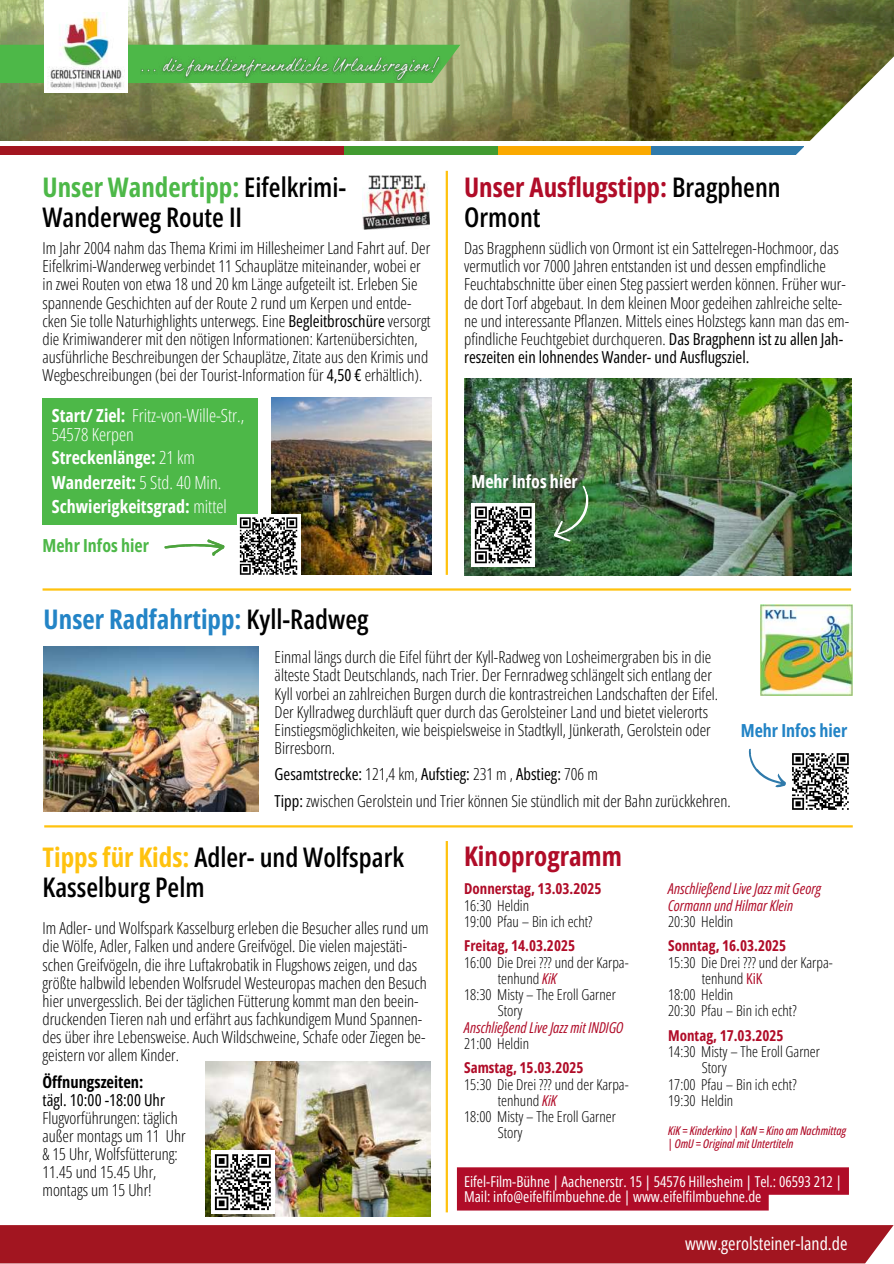
<style>
.page{position:relative;width:894px;height:1264px;background:#fff}
.page>*{position:absolute;margin:0;border:0;box-sizing:border-box;transform-origin:0 0}
.t1{font:600 27px/29.4px "Open Sans Condensed";color:#000}
.t2{font:700 27px/29.4px "Open Sans Condensed";color:#b00c28}
.t3{font:700 27px "Open Sans Condensed";color:#2384c6}
.t4{font:700 18px/24.8px "Open Sans Condensed";color:#fff}
.t5{font:300 18px/19.2px "Open Sans Condensed";color:#fff}
.t6{font:18px "Open Sans Condensed";color:#fff}
.t7{font:700 18px "Open Sans Condensed";color:#2384c6}
.t8{font:700 18px "Open Sans Condensed";color:#4db848}
.t9{font:300 16.5px/18.1px "Open Sans Condensed";color:#000}
.t10{font:16.5px "Open Sans Condensed";color:#000}
.t11{font:700 16.5px "Open Sans Condensed";color:#000}
.t12{font:300 15px/16.2px "Open Sans Condensed";color:#000}
.t13{font:15px/15.8px "Open Sans Condensed";color:#fff}
.t14{font:700 15px "Open Sans Condensed";color:#b00c28}
.t15{font:italic 15px/16.2px "Open Sans Condensed";color:#b00c28}
.t16{font:italic 500 12px/13px "Open Sans Condensed";color:#b00c28}
.s1{font-weight:700;color:#4db848}
.s2{font-weight:400}
.s3{font-weight:700}
.s4{font-weight:300}
.s5{font-weight:600;color:#000}
.s6{font-weight:700;color:#ffc20e}
.s7{font-weight:400;color:#b00c28}
.s8{font-weight:400;font-style:italic;color:#b00c28}
</style>
<div class="page">
<div style="left:644px;top:146px;width:160px;height:9px;background:#2f7aab"></div>
<div style="left:485px;top:146px;width:165px;height:9px;background:#faa900"></div>
<div style="left:325px;top:146px;width:172px;height:9px;background:#429b30"></div>
<div style="left:0;top:146px;width:344px;height:9px;background:#a21520"></div>
<img style="left:0;top:0;width:775px;height:140px">
<svg style="left:775px;top:0;width:118px;height:155px"></svg>
<svg style="left:0;top:45px;width:460px;height:38px;background:#56b74d"></svg>
<div style="left:45px;top:0;width:83px;height:93px;background:#fff"></div>
<img style="left:49px;top:12px;width:76px;height:78px">
<div style="left:0;top:1225px;width:893px;height:38px;background:#a21520"></div>
<hr style="left:43px;top:588px;width:807px;height:2px;background:#ffc20e">
<hr style="left:44px;top:825px;width:808px;height:2px;background:#ffc20e">
<svg style="left:164px;top:539px;width:60px;height:17px"></svg>
<img style="left:760px;top:604px;width:91px;height:91px">
<img style="left:44px;top:646px;width:215px;height:165px">
<hr style="left:445px;top:171px;width:3px;height:404px;background:#ffc20e">
<hr style="left:445px;top:841px;width:3px;height:371px;background:#ffc20e">
<svg style="left:748px;top:748px;width:101px;height:62px"></svg>
<img style="left:271px;top:398px;width:160px;height:176px">
<div style="left:42px;top:398px;width:216px;height:127px;background:#4db848"></div>
<div style="left:237px;top:514px;width:63px;height:64px;background:#fff"></div>
<svg style="left:239px;top:517px;width:59px;height:58px"></svg>
<img style="left:464px;top:378px;width:387px;height:197px">
<div style="left:471px;top:503px;width:64px;height:63px;background:#fff"></div>
<svg style="left:474px;top:506px;width:58px;height:58px"></svg>
<svg style="left:553px;top:485px;width:35px;height:56px;background:#507850"></svg>
<img style="left:362px;top:175px;width:67px;height:54px">
<img style="left:206px;top:1061px;width:224px;height:155px">
<img style="left:134px;top:50px;width:313px;height:37px">
<svg style="left:457px;top:1167px;width:391px;height:43px;background:#b61f39"></svg>
<div style="left:211px;top:1150px;width:63px;height:63px;background:#fff"></div>
<svg style="left:214px;top:1154px;width:57px;height:56px"></svg>
<h1 class="t1" style="left:43px;top:172px;width:305px"><span class="s1">Unser Wandertipp:</span> Eifelkrimi-<br>Wanderweg Route II</h1>
<p class="t9" style="left:43px;top:238px;width:389px">Im Jahr 2004 nahm das Thema Krimi im Hillesheimer Land Fahrt auf. Der Eifelkrimi-Wanderweg verbindet 11 Schauplätze miteinander, wobei er in zwei Routen von etwa 18 und 20 km Länge aufgeteilt ist. Erleben Sie spannende Geschichten auf der Route 2 rund um Kerpen und entde&shy;cken Sie tolle Naturhighlights unterwegs. Eine <span class="s2">Begleitbroschüre</span> versorgt die Krimiwanderer mit den nötigen Informationen: Kartenübersichten, ausführliche Beschreibungen der Schauplätze, Zitate aus den Krimis und Wegbeschreibungen (bei der Tourist-Information für <span class="s2">4,50 €</span> erhältlich).</p>
<p class="t5" style="left:52px;top:405px;width:194px"><span class="s3">Start/ Ziel:</span> Fritz-von-Wille-Str.,<br>54578 Kerpen</p>
<p class="t4" style="left:52px;top:444px;width:176px">Streckenlänge: <span class="s4">21 km<br></span>Wanderzeit: <span class="s4">5 Std. 40 Min.<br></span>Schwierigkeitsgrad: <span class="s4">mittel</span></p>
<p class="t8" style="left:42px;top:532px;width:108px">Mehr Infos hier</p>
<h1 class="t3" style="left:44px;top:599px;width:326px">Unser Radfahrtipp: <span class="s5">Kyll-Radweg</span></h1>
<h1 class="t2" style="left:464px;top:172px;width:318px">Unser Ausflugstipp: <span class="s5">Bragphenn<br>Ormont</span></h1>
<p class="t9" style="left:464px;top:238px;width:386px">Das Bragphenn südlich von Ormont ist ein Sattelregen-Hochmoor, das vermutlich vor 7000 Jahren entstanden ist und dessen empfindliche Feuchtabschnitte über einen Steg passiert werden können. Früher wur&shy;de dort Torf abgebaut. In dem kleinen Moor gedeihen zahlreiche selte&shy;ne und interessante Pflanzen. Mittels eines Holzstegs kann man das em&shy;pfindliche Feuchtgebiet durchqueren. <span class="s2">Das Bragphenn ist zu allen Jah&shy;reszeiten ein lohnendes Wander- und Ausflugsziel.</span></p>
<p class="t4" style="left:471px;top:468px;width:108px">Mehr Infos hier</p>
<p class="t9" style="left:274px;top:648px;width:445px">Einmal längs durch die Eifel führt der Kyll-Radweg von Losheimergraben bis in die älteste Stadt Deutschlands, nach Trier. Der Fernradweg schlängelt sich entlang der Kyll vorbei an zahlreichen Burgen durch die kontrastreichen Landschaften der Eifel.<br>Der Kyllradweg durchläuft quer durch das Gerolsteiner Land und bietet vielerorts Einstiegsmöglichkeiten, wie beispielsweise in Stadtkyll, Jünkerath, Gerolstein oder Birresborn.</p>
<p class="t9" style="left:274px;top:760px;width:457px;line-height:26.2px"><span class="s2">Gesamtstrecke:</span> 121,4 km, <span class="s2">Aufstieg:</span> 231 m , <span class="s2">Abstieg:</span> 706 m<br><span class="s2">Tipp:</span> zwischen Gerolstein und Trier können Sie stündlich mit der Bahn zurückkehren.</p>
<p class="t7" style="left:740px;top:717px;width:108px">Mehr Infos hier</p>
<h1 class="t1" style="left:42px;top:842px;width:363px"><span class="s6">Tipps für Kids:</span> Adler- und Wolfspark<br>Kasselburg Pelm</h1>
<p class="t9" style="left:42px;top:918px;width:387px">Im Adler- und Wolfspark Kasselburg erleben die Besucher alles rund um die Wölfe, Adler, Falken und andere Greifvögel. Die vielen majestäti&shy;schen Greifvögeln, die ihre Luftakrobatik in Flugshows zeigen, und das größte halbwild lebenden Wolfsrudel Westeuropas machen den Besuch hier unvergesslich. Bei der täglichen Fütterung kommt man den beein&shy;druckenden Tieren nah und erfährt aus fachkundigem Mund Spannen&shy;des über ihre Lebensweise. Auch Wildschweine, Schafe oder Ziegen be&shy;geistern vor allem Kinder.</p>
<p class="t11" style="left:42px;top:1069px;width:102px">Öffnungszeiten:</p>
<p class="t10" style="left:42px;top:1088px;width:124px">tägl. 10:00 -18:00 Uhr</p>
<p class="t9" style="left:42px;top:1108px;width:145px">Flugvorführungen: täglich außer montags um 11 Uhr &amp; 15 Uhr, Wolfsfütterung:<br>11.45 und 15.45 Uhr, montags um 15 Uhr!</p>
<h1 class="t2" style="left:464px;top:840px;width:159px">Kinoprogramm</h1>
<p class="t15" style="left:668px;top:880px;width:154px">Anschließend Live Jazz mit Georg<br>Cormann und Hilmar Klein</p>
<p class="t12" style="left:668px;top:913px;width:67px">20:30 Heldin</p>
<p class="t14" style="left:668px;top:935px;width:119px">Sonntag, 16.03.2025</p>
<p class="t12" style="left:668px;top:953px;width:166px">15:30 Die Drei ??? und der Karpa-</p>
<p class="t12" style="left:701px;top:969px;width:62px">tenhund <span class="s7">KiK</span></p>
<p class="t12" style="left:668px;top:986px;width:67px">18:00 Heldin</p>
<p class="t12" style="left:668px;top:1002px;width:130px">20:30 Pfau – Bin ich echt?</p>
<p class="t14" style="left:668px;top:1024px;width:117px">Montag, 17.03.2025</p>
<p class="t12" style="left:668px;top:1043px;width:153px">14:30 Misty – The Eroll Garner</p>
<p class="t12" style="left:701px;top:1059px;width:26px">Story</p>
<p class="t12" style="left:668px;top:1075px;width:130px">17:00 Pfau – Bin ich echt?</p>
<p class="t12" style="left:668px;top:1091px;width:67px">19:30 Heldin</p>
<p class="t14" style="left:464px;top:878px;width:139px">Donnerstag, 13.03.2025</p>
<p class="t12" style="left:464px;top:896px;width:130px">16:30 Heldin<br>19:00 Pfau – Bin ich echt?</p>
<p class="t14" style="left:464px;top:935px;width:112px">Freitag, 14.03.2025</p>
<p class="t12" style="left:464px;top:953px;width:166px">16:00 Die Drei ??? und der Karpa-</p>
<p class="t12" style="left:497px;top:969px;width:61px">tenhund <span class="s8">KiK</span></p>
<p class="t12" style="left:464px;top:986px;width:153px">18:30 Misty – The Eroll Garner</p>
<p class="t12" style="left:497px;top:1002px;width:26px">Story</p>
<p class="t15" style="left:464px;top:1018px;width:161px">Anschließend Live Jazz mit INDIGO</p>
<p class="t12" style="left:464px;top:1034px;width:67px">21:00 Heldin</p>
<p class="t14" style="left:464px;top:1056px;width:121px">Samstag, 15.03.2025</p>
<p class="t12" style="left:464px;top:1075px;width:166px">15:30 Die Drei ??? und der Karpa-</p>
<p class="t12" style="left:497px;top:1091px;width:61px">tenhund <span class="s8">KiK</span></p>
<p class="t12" style="left:464px;top:1108px;width:153px">18:00 Misty – The Eroll Garner</p>
<p class="t12" style="left:497px;top:1124px;width:26px">Story</p>
<p class="t13" style="left:464px;top:1172px;width:379px">Eifel-Film-Bühne | Aachenerstr. 15 | 54576 Hillesheim | Tel.: 06593 212 |<br>Mail: info@eifelfilmbuehne.de | www.eifelfilmbuehne.de</p>
<p class="t16" style="left:668px;top:1123px;width:179px">KiK = Kinderkino | KaN = Kino am Nachmittag | OmU = Original mit Untertiteln</p>
<p class="t6" style="left:685px;top:1231px;width:164px">www.gerolsteiner-land.de</p>
</div>
